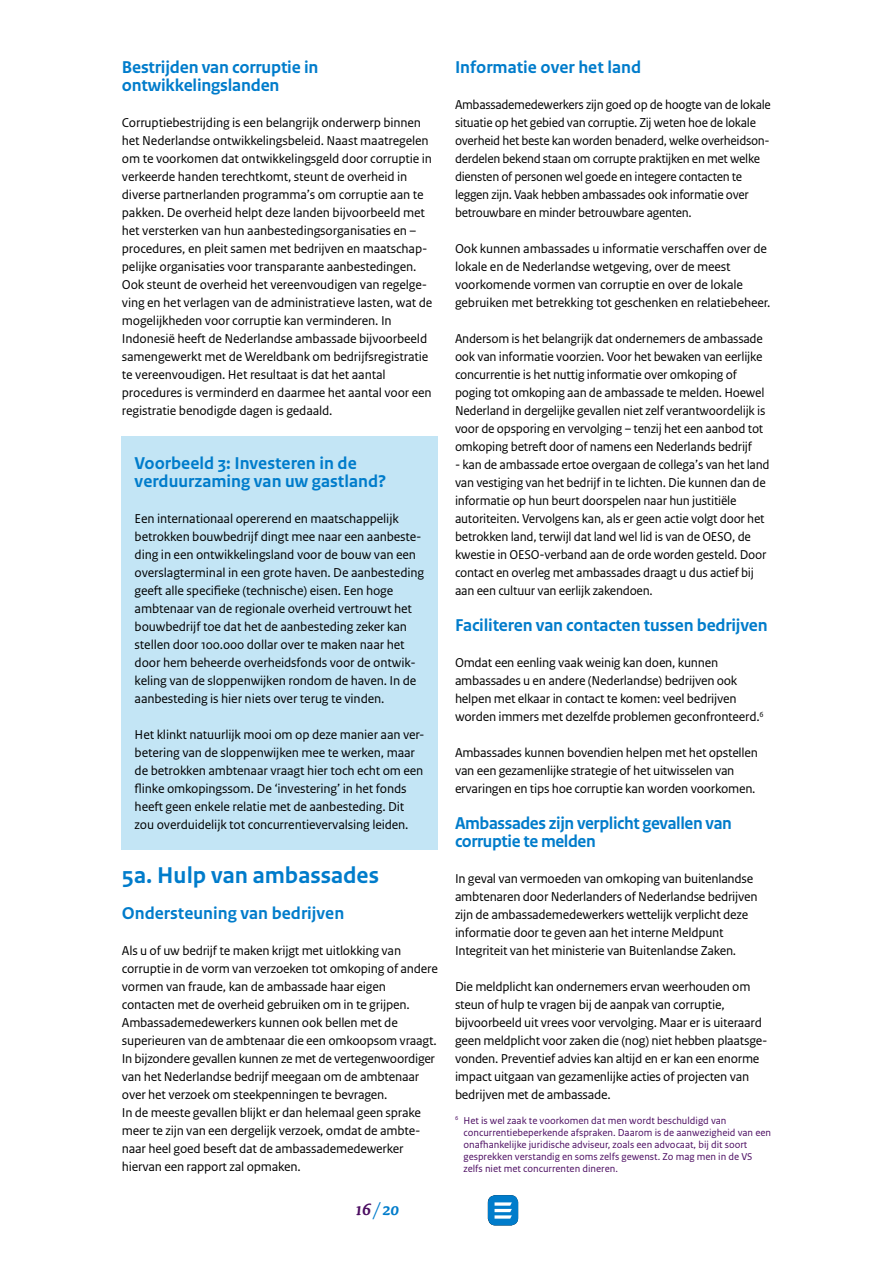
<style>
.page{position:relative;width:893px;height:1263px;background:#fff}
.page>*{position:absolute;margin:0;border:0;box-sizing:border-box;transform-origin:0 0}
.t1{font:700 24px "Rijksoverheid Sans Text";color:#007ccb}
.t2{font:700 18px/18px "Rijksoverheid Sans Text";letter-spacing:-.01em;color:#007ccb}
.t3{font:italic 700 18px "Rijksoverheid Serif";color:#007ccb}
.t4{font:13.5px/18px "Rijksoverheid Sans Text";letter-spacing:-.015em;color:#000}
.t5{font:10.5px/12px "Rijksoverheid Sans Text";color:#4b0c61}
.s1{color:#4b0c61}
</style>
<div class="page">
<div style="left:122px;top:437px;width:316px;height:413px;background:#c3e5f5"></div>
<div style="left:488px;top:1195px;width:30px;height:30px;background:#007ccb;border-radius:8px"></div>
<svg style="left:494px;top:1202px;width:18px;height:16px"></svg>
<h2 class="t2" style="left:122px;top:59px;width:198px">Bestrijden van corruptie in ontwikkelingslanden</h2>
<p class="t4" style="left:122px;top:114px;width:312px">Corruptiebestrijding is een belangrijk onderwerp binnen het Nederlandse ontwikkelingsbeleid. Naast maatregelen om te voorkomen dat ontwikkelingsgeld door corruptie in verkeerde handen terechtkomt, steunt de overheid in diverse partnerlanden programma’s om corruptie aan te pakken. De overheid helpt deze landen bijvoorbeeld met het versterken van hun aanbestedingsorganisaties en – procedures, en pleit samen met bedrijven en maatschap&shy;pelijke organisaties voor transparante aanbestedingen.<br>Ook steunt de overheid het vereenvoudigen van regelge&shy;ving en het verlagen van de administratieve lasten, wat de mogelijkheden voor corruptie kan verminderen. In Indonesië heeft de Nederlandse ambassade bijvoorbeeld samengewerkt met de Wereldbank om bedrijfsregistratie te vereenvoudigen. Het resultaat is dat het aantal procedures is verminderd en daarmee het aantal voor een registratie benodigde dagen is gedaald.</p>
<h2 class="t2" style="left:135px;top:455px;width:253px">Voorbeeld 3: Investeren in de verduurzaming van uw gastland?</h2>
<p class="t4" style="left:135px;top:510px;width:291px">Een internationaal opererend en maatschappelijk betrokken bouwbedrijf dingt mee naar een aanbeste&shy;ding in een ontwikkelingsland voor de bouw van een overslagterminal in een grote haven. De aanbesteding geeft alle specifieke (technische) eisen. Een hoge ambtenaar van de regionale overheid vertrouwt het bouwbedrijf toe dat het de aanbesteding zeker kan stellen door 100.000 dollar over te maken naar het door hem beheerde overheidsfonds voor de ontwik&shy;keling van de sloppenwijken rondom de haven. In de aanbesteding is hier niets over terug te vinden.</p>
<p class="t4" style="left:135px;top:726px;width:291px">Het klinkt natuurlijk mooi om op deze manier aan ver&shy;betering van de sloppenwijken mee te werken, maar de betrokken ambtenaar vraagt hier toch echt om een flinke omkopingssom. De ‘investering’ in het fonds heeft geen enkele relatie met de aanbesteding. Dit zou overduidelijk tot concurrentievervalsing leiden.</p>
<h1 class="t1" style="left:122px;top:862px;width:259px">5a. Hulp van ambassades</h1>
<h2 class="t2" style="left:122px;top:905px;width:224px">Ondersteuning van bedrijven</h2>
<p class="t4" style="left:122px;top:942px;width:318px">Als u of uw bedrijf te maken krijgt met uitlokking van corruptie in de vorm van verzoeken tot omkoping of andere vormen van fraude, kan de ambassade haar eigen contacten met de overheid gebruiken om in te grijpen.<br>Ambassademedewerkers kunnen ook bellen met de superieuren van de ambtenaar die een omkoopsom vraagt.<br>In bijzondere gevallen kunnen ze met de vertegenwoordiger van het Nederlandse bedrijf meegaan om de ambtenaar over het verzoek om steekpenningen te bevragen.<br>In de meeste gevallen blijkt er dan helemaal geen sprake meer te zijn van een dergelijk verzoek, omdat de ambte&shy;naar heel goed beseft dat de ambassademedewerker hiervan een rapport zal opmaken.</p>
<h2 class="t3" style="left:356px;top:1198px;width:45px"><span class="s1">16</span> / 20</h2>
<h2 class="t2" style="left:455px;top:59px;width:188px">Informatie over het land</h2>
<p class="t4" style="left:455px;top:96px;width:317px">Ambassademedewerkers zijn goed op de hoogte van de lokale situatie op het gebied van corruptie. Zij weten hoe de lokale overheid het beste kan worden benaderd, welke overheidson&shy;derdelen bekend staan om corrupte praktijken en met welke diensten of personen wel goede en integere contacten te leggen zijn. Vaak hebben ambassades ook informatie over betrouwbare en minder betrouwbare agenten.</p>
<p class="t4" style="left:455px;top:240px;width:317px">Ook kunnen ambassades u informatie verschaffen over de lokale en de Nederlandse wetgeving, over de meest voorkomende vormen van corruptie en over de lokale gebruiken met betrekking tot geschenken en relatiebeheer.</p>
<p class="t4" style="left:455px;top:330px;width:312px">Andersom is het belangrijk dat ondernemers de ambassade ook van informatie voorzien. Voor het bewaken van eerlijke concurrentie is het nuttig informatie over omkoping of poging tot omkoping aan de ambassade te melden. Hoewel Nederland in dergelijke gevallen niet zelf verantwoordelijk is voor de opsporing en vervolging – tenzij het een aanbod tot omkoping betreft door of namens een Nederlands bedrijf</p>
<p class="t4" style="left:455px;top:456px;width:316px">- kan de ambassade ertoe overgaan de collega’s van het land van vestiging van het bedrijf in te lichten. Die kunnen dan de informatie op hun beurt doorspelen naar hun justitiële autoriteiten. Vervolgens kan, als er geen actie volgt door het betrokken land, terwijl dat land wel lid is van de OESO, de kwestie in OESO-verband aan de orde worden gesteld. Door contact en overleg met ambassades draagt u dus actief bij aan een cultuur van eerlijk zakendoen.</p>
<h2 class="t2" style="left:455px;top:617px;width:314px">Faciliteren van contacten tussen bedrijven</h2>
<p class="t4" style="left:455px;top:654px;width:310px">Omdat een eenling vaak weinig kan doen, kunnen ambassades u en andere (Nederlandse) bedrijven ook helpen met elkaar in contact te komen: veel bedrijven worden immers met dezelfde problemen geconfronteerd.<sup>6</sup></p>
<p class="t4" style="left:455px;top:744px;width:304px">Ambassades kunnen bovendien helpen met het opstellen van een gezamenlijke strategie of het uitwisselen van ervaringen en tips hoe corruptie kan worden voorkomen.</p>
<h2 class="t2" style="left:455px;top:815px;width:278px">Ambassades zijn verplicht gevallen van corruptie te melden</h2>
<p class="t4" style="left:455px;top:870px;width:304px">In geval van vermoeden van omkoping van buitenlandse ambtenaren door Nederlanders of Nederlandse bedrijven zijn de ambassademedewerkers wettelijk verplicht deze informatie door te geven aan het interne Meldpunt Integriteit van het ministerie van Buitenlandse Zaken.</p>
<p class="t4" style="left:455px;top:978px;width:314px">Die meldplicht kan ondernemers ervan weerhouden om steun of hulp te vragen bij de aanpak van corruptie, bijvoorbeeld uit vrees voor vervolging. Maar er is uiteraard geen meldplicht voor zaken die (nog) niet hebben plaatsge&shy;vonden. Preventief advies kan altijd en er kan een enorme impact uitgaan van gezamenlijke acties of projecten van bedrijven met de ambassade.</p>
<p class="t5" style="left:463px;top:1114px;width:309px;text-indent:-9px"><sup>6</sup> Het is wel zaak te voorkomen dat men wordt beschuldigd van concurrentiebeperkende afspraken. Daarom is de aanwezigheid van een onafhankelijke juridische adviseur, zoals een advocaat, bij dit soort gesprekken verstandig en soms zelfs gewenst. Zo mag men in de VS zelfs niet met concurrenten dineren.</p>
</div>
